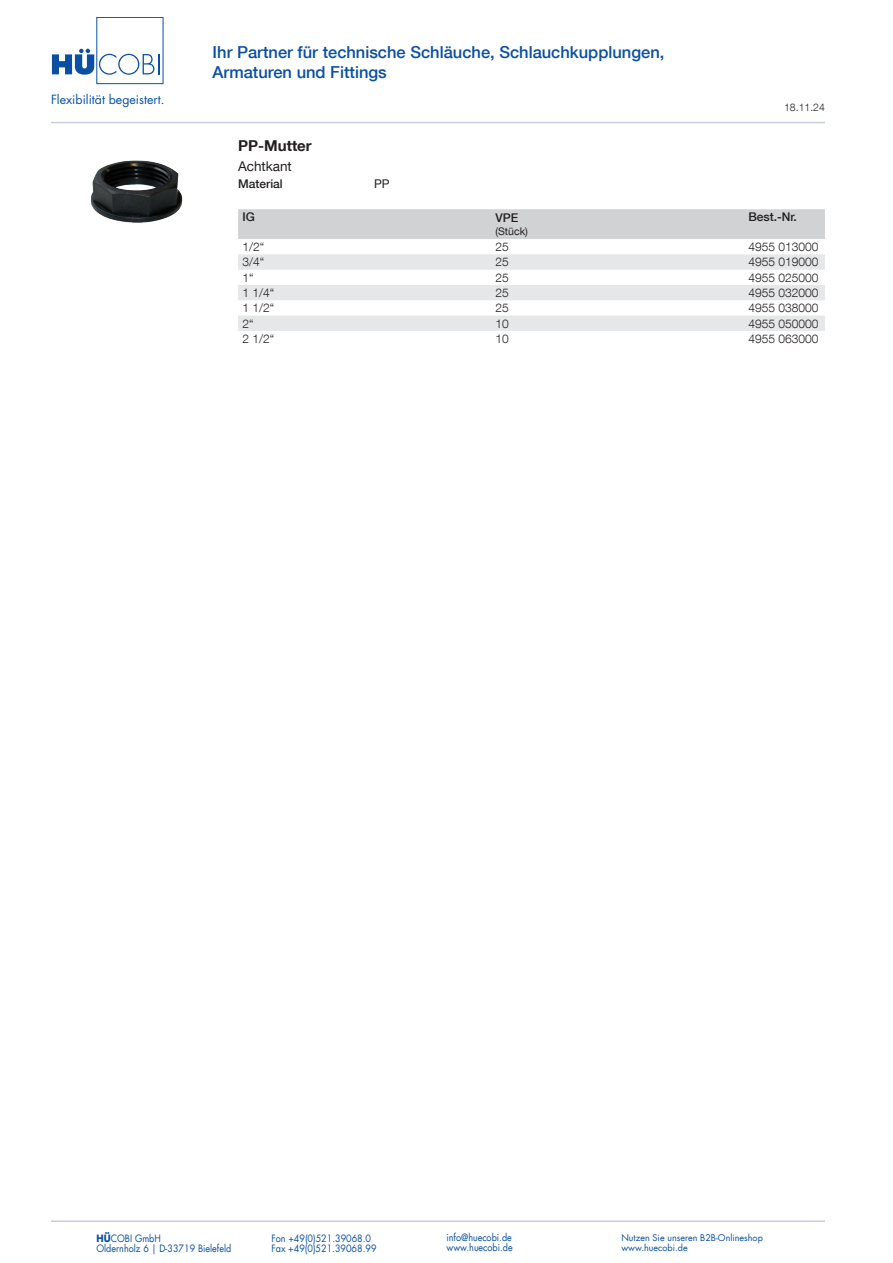
<style>
.page{position:relative;width:893px;height:1263px;background:#fff}
.page>*{position:absolute;margin:0;border:0;box-sizing:border-box;transform-origin:0 0}
.t1{font:500 16.5px/19.8px "Helvetica Neue LT Com";color:#0a4fa2}
.t2{font:700 15px "Helvetica Neue LT Com";color:#231f20}
.t3{font:13.5px "Helvetica Neue LT Com";color:#231f20}
.t4{font:12.3px "Futura LT";color:#0a4fa2}
.t5{font:300 12px "Helvetica Neue LT Com";color:#231f20}
.t6{font:500 12px "Helvetica Neue LT Com";color:#231f20}
.t7{font:12px "Helvetica Neue LT Com";color:#231f20}
.t8{font:300 10.5px "Helvetica Neue LT Com";color:#231f20}
.t9{font:10.5px "Helvetica Neue LT Com";color:#231f20}
.t10{font:9.9px "Futura LT";color:#0a4fa2;scale:.91 1}
.t11{font:9px "Futura LT";color:#0a4fa2}
.s1{font-weight:700}
</style>
<div class="page">
<hr style="left:51px;top:122px;width:774px;height:1px;background:#c7cbe6">
<hr style="left:51px;top:1220px;width:774px;height:2px;background:#c7cbe6">
<div style="left:96px;top:17px;width:67px;height:67px;border:1px solid #0a4fa2"></div>
<svg style="left:52px;top:49px;width:108px;height:26px"></svg>
<div style="left:238px;top:209px;width:587px;height:30px;background:#d1d2d4"></div>
<svg style="left:238px;top:254px;width:587px;height:77px;fill:#e6e7e9"></svg>
<img style="left:90px;top:160px;width:93px;height:63px">
<p class="t4" style="left:51px;top:91px;width:115px">Flexibilität begeistert.</p>
<h1 class="t1" style="left:213px;top:42px;width:453px">Ihr Partner für technische Schläuche, Schlauchkupplungen,<br>Armaturen und Fittings</h1>
<p class="t2" style="left:238px;top:136px;width:75px">PP-Mutter</p>
<p class="t3" style="left:238px;top:158px;width:55px">Achtkant</p>
<p class="t6" style="left:238px;top:177px;width:46px">Material</p>
<p class="t7" style="left:374px;top:176px;width:17px">PP</p>
<p class="t6" style="left:242px;top:210px;width:14px">IG</p>
<p class="t6" style="left:495px;top:211px;width:24px">VPE</p>
<p class="t9" style="left:495px;top:224px;width:34px">(Stück)</p>
<p class="t8" style="left:784px;top:101px;width:42px">18.11.24</p>
<p class="t6" style="left:748px;top:210px;width:50px">Best.-Nr.</p>
<p class="t5" style="left:242px;top:239px;width:23px">1/2“</p>
<p class="t5" style="left:495px;top:239px;width:15px">25</p>
<p class="t5" style="left:748px;top:239px;width:72px">4955 013000</p>
<p class="t5" style="left:242px;top:255px;width:23px">3/4“</p>
<p class="t5" style="left:495px;top:255px;width:15px">25</p>
<p class="t5" style="left:748px;top:255px;width:72px">4955 019000</p>
<p class="t5" style="left:242px;top:270px;width:13px">1“</p>
<p class="t5" style="left:495px;top:270px;width:15px">25</p>
<p class="t5" style="left:748px;top:270px;width:72px">4955 025000</p>
<p class="t5" style="left:242px;top:285px;width:33px">1 1/4“</p>
<p class="t5" style="left:495px;top:285px;width:15px">25</p>
<p class="t5" style="left:748px;top:285px;width:72px">4955 032000</p>
<p class="t5" style="left:242px;top:301px;width:33px">1 1/2“</p>
<p class="t5" style="left:495px;top:301px;width:15px">25</p>
<p class="t5" style="left:748px;top:301px;width:72px">4955 038000</p>
<p class="t5" style="left:242px;top:316px;width:13px">2“</p>
<p class="t5" style="left:495px;top:316px;width:15px">10</p>
<p class="t5" style="left:748px;top:316px;width:72px">4955 050000</p>
<p class="t5" style="left:242px;top:331px;width:33px">2 1/2“</p>
<p class="t5" style="left:495px;top:331px;width:15px">10</p>
<p class="t5" style="left:748px;top:331px;width:72px">4955 063000</p>
<p class="t10" style="left:97px;top:1232px;width:72px"><span class="s1">HÜ</span>COBI GmbH</p>
<p class="t10" style="left:271px;top:1232px;width:111px">Fon +49(0)521.39068.0</p>
<p class="t10" style="left:446px;top:1231px;width:73px">info@huecobi.de</p>
<p class="t11" style="left:621px;top:1231px;width:143px">Nutzen Sie unseren B2B-Onlineshop</p>
<p class="t10" style="left:97px;top:1242px;width:150px">Oldernholz 6 | D-33719 Bielefeld</p>
<p class="t10" style="left:271px;top:1242px;width:117px">Fax +49(0)521.39068.99</p>
<p class="t10" style="left:446px;top:1241px;width:74px">www.huecobi.de</p>
<p class="t11" style="left:621px;top:1242px;width:68px">www.huecobi.de</p>
</div>
